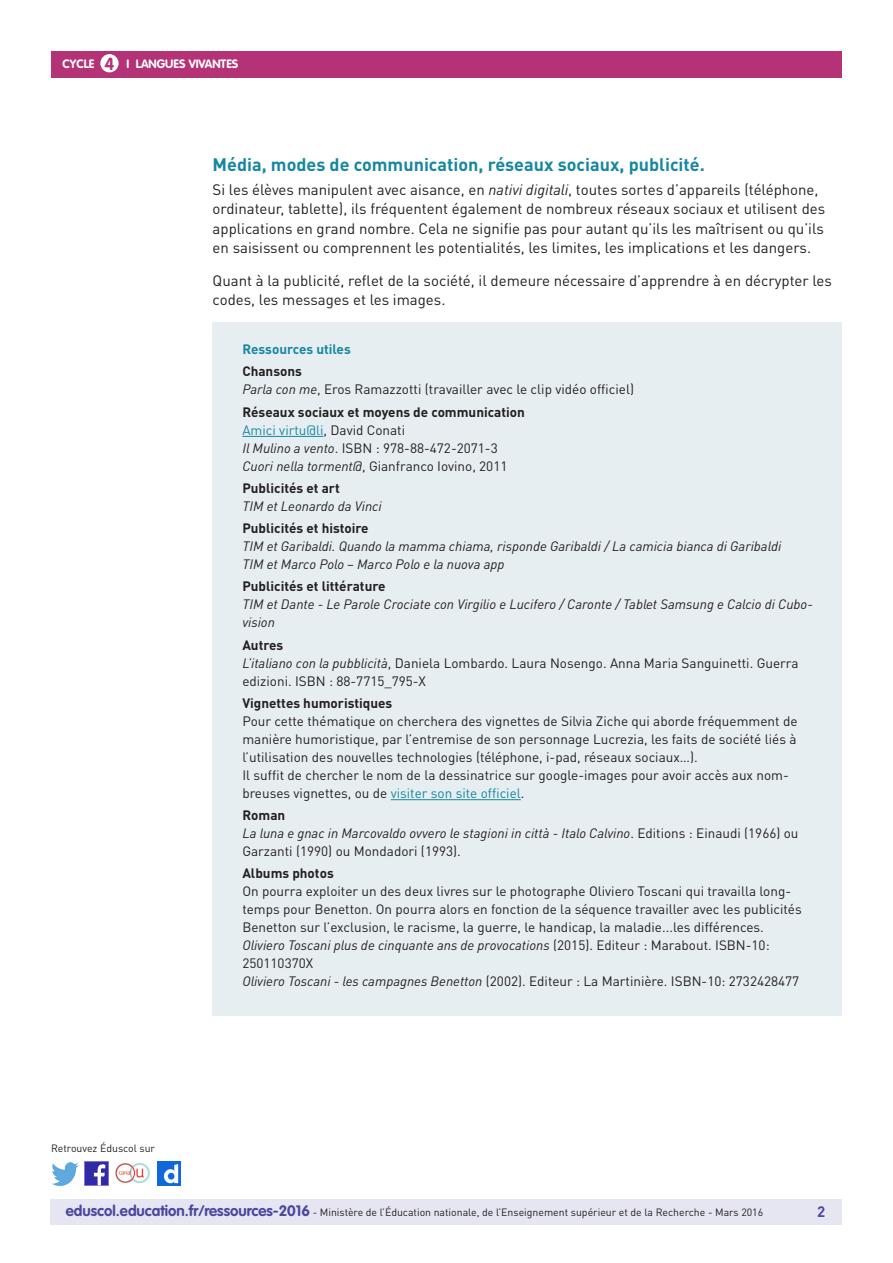
<style>
.page{position:relative;width:893px;height:1263px;background:#fff}
.page>*{position:absolute;margin:0;border:0;box-sizing:border-box;transform-origin:0 0}
._04_Titre_de_niveau{font:700 18px "DIN Pro";color:#16879f}
.t1{font:700 17.25px "VAG Rounded Std";color:#b43376}
._06_Texte_courant{font:15px/19.5px "DIN Pro";color:#231f20}
.t2{font:700 15px "DIN Pro";color:#4a489e}
._15_texte_encadré{font:13.5px/18px "DIN Pro";color:#231f20}
._15_texte_encadré-2{font:italic 13.5px/18px "DIN Pro";color:#231f20}
._15_Sous_titre_encad{font:700 13.5px "DIN Pro";color:#231f20}
._15_texte_encadré-3{font:13.5px "DIN Pro";color:#16879f}
._15_Titre_encadré{font:700 13.5px "DIN Pro";color:#16879f}
.t3{font:700 12px "VAG Rounded Std";color:#fff}
.t4{font:10.5px "DIN Pro";color:#231f20}
.s1{font-style:italic}
.s2{color:#231f20}
.s3{color:#16879f}
.s4{font-style:normal}
.s5{font-family:"VAG Rounded Std";font-weight:700;font-size:15px;color:#4a489e}
</style>
<div class="page">
<div style="left:50px;top:1199px;width:791px;height:26px;background:#e6e5f2"></div>
<div style="left:51px;top:51px;width:791px;height:27px;background:#b43376"></div>
<div style="left:100px;top:54px;width:19px;height:18px;background:#fff;border-radius:50%"></div>
<img style="left:85px;top:1162px;width:23px;height:23px">
<img style="left:51px;top:1163px;width:28px;height:22px">
<img style="left:158px;top:1162px;width:22px;height:23px">
<img style="left:115px;top:1163px;width:35px;height:21px">
<div style="left:213px;top:322px;width:629px;height:693px;background:#e6eef2"></div>
<hr style="left:242px;top:436px;width:82px;height:1px;background:#16879f">
<hr style="left:391px;top:799px;width:130px;height:1px;background:#16879f">
<p class="t1" style="left:105px;top:53px;width:11px">4</p>
<p class="t3" style="left:63px;top:57px;width:33px">CYCLE</p>
<p class="t3" style="left:127px;top:57px;width:113px">I LANGUES VIVANTES</p>
<p class="_04_Titre_de_niveau" style="left:213px;top:153px;width:494px">Média, modes de communication, réseaux sociaux, publicité.</p>
<p class="_06_Texte_courant" style="left:213px;top:179px;width:614px">Si les élèves manipulent avec aisance, en <span class="s1">nativi digitali</span>, toutes sortes d’appareils (téléphone, ordinateur, tablette), ils fréquentent également de nombreux réseaux sociaux et utilisent des applications en grand nombre. Cela ne signifie pas pour autant qu’ils les maîtrisent ou qu’ils en saisissent ou comprennent les potentialités, les limites, les implications et les dangers.</p>
<p class="_06_Texte_courant" style="left:213px;top:270px;width:621px">Quant à la publicité, reflet de la société, il demeure nécessaire d’apprendre à en décrypter les codes, les messages et les images.</p>
<p class="_15_Titre_encadré" style="left:242px;top:340px;width:110px">Ressources utiles</p>
<p class="_15_Sous_titre_encad" style="left:242px;top:362px;width:61px">Chansons</p>
<p class="_15_texte_encadré" style="left:242px;top:380px;width:393px"><span class="s1">Parla con me</span>, Eros Ramazzotti (travailler avec le clip vidéo officiel)</p>
<p class="_15_Sous_titre_encad" style="left:242px;top:403px;width:284px">Réseaux sociaux et moyens de communication</p>
<p class="_15_texte_encadré-3" style="left:242px;top:421px;width:164px">Amici virtu@li<span class="s2">, David Conati</span></p>
<p class="_15_texte_encadré" style="left:242px;top:438px;width:257px"><span class="s1">Il Mulino a vento</span>. ISBN : 978-88-472-2071-3</p>
<p class="_15_texte_encadré" style="left:242px;top:456px;width:267px"><span class="s1">Cuori nella torment@</span>, Gianfranco Iovino, 2011</p>
<p class="_15_Sous_titre_encad" style="left:242px;top:479px;width:99px">Publicités et art</p>
<p class="_15_texte_encadré-2" style="left:242px;top:497px;width:141px">TIM et Leonardo da Vinci</p>
<p class="_15_Sous_titre_encad" style="left:242px;top:519px;width:128px">Publicités et histoire</p>
<p class="_15_texte_encadré-2" style="left:242px;top:537px;width:540px">TIM et Garibaldi. Quando la mamma chiama, risponde Garibaldi / La camicia bianca di Garibaldi</p>
<p class="_15_texte_encadré-2" style="left:242px;top:555px;width:264px">TIM et Marco Polo – Marco Polo e la nuova app</p>
<p class="_15_Sous_titre_encad" style="left:242px;top:577px;width:145px">Publicités et littérature</p>
<p class="_15_texte_encadré-2" style="left:242px;top:595px;width:572px">TIM et Dante - Le Parole Crociate con Virgilio e Lucifero / Caronte / Tablet Samsung e Calcio di Cubo&shy;vision</p>
<p class="_15_Sous_titre_encad" style="left:242px;top:636px;width:42px">Autres</p>
<p class="_15_texte_encadré" style="left:242px;top:653px;width:558px"><span class="s1">L’italiano con la pubblicità</span>, Daniela Lombardo. Laura Nosengo. Anna Maria Sanguinetti. Guerra edizioni. ISBN : 88-7715_795-X</p>
<p class="_15_Sous_titre_encad" style="left:242px;top:694px;width:151px">Vignettes humoristiques</p>
<p class="_15_texte_encadré" style="left:242px;top:712px;width:557px;text-align:justify">Pour cette thématique on cherchera des vignettes de Silvia Ziche qui aborde fréquemment de manière humoristique, par l’entremise de son personnage Lucrezia, les faits de société liés à l’utilisation des nouvelles technologies (téléphone, i-pad, réseaux sociaux…).</p>
<p class="_15_texte_encadré" style="left:242px;top:766px;width:548px">Il suffit de chercher le nom de la dessinatrice sur google-images pour avoir accès aux nom&shy;breuses vignettes, ou de <span class="s3">visiter son site officiel</span>.</p>
<p class="_15_Sous_titre_encad" style="left:242px;top:806px;width:44px">Roman</p>
<p class="_15_texte_encadré-2" style="left:242px;top:824px;width:558px">La luna e gnac in Marcovaldo ovvero le stagioni in città - Italo Calvino<span class="s4">. Editions : Einaudi (1966) ou<br>Garzanti (1990) ou Mondadori (1993).</span></p>
<p class="_15_Sous_titre_encad" style="left:242px;top:864px;width:93px">Albums photos</p>
<p class="_15_texte_encadré" style="left:242px;top:882px;width:561px">On pourra exploiter un des deux livres sur le photographe Oliviero Toscani qui travailla long&shy;temps pour Benetton. On pourra alors en fonction de la séquence travailler avec les publicités<br>Benetton sur l’exclusion, le racisme, la guerre, le handicap, la maladie...les différences.</p>
<p class="_15_texte_encadré-2" style="left:242px;top:936px;width:529px">Oliviero Toscani plus de cinquante ans de provocations <span class="s4">(2015). Editeur : Marabout. ISBN-10:<br>250110370X</span></p>
<p class="_15_texte_encadré" style="left:242px;top:972px;width:558px"><span class="s1">Oliviero Toscani - les campagnes Benetton</span> (2002). Editeur : La Martinière. ISBN-10: 2732428477</p>
<p class="t4" style="left:51px;top:1141px;width:106px">Retrouvez Éduscol sur</p>
<p class="t4" style="left:66px;top:1205px;width:699px"><span class="s5">eduscol.education.fr/ressources-2016</span> - Ministère de l’Éducation nationale, de l’Enseignement supérieur et de la Recherche - Mars 2016</p>
<p class="t2" style="left:817px;top:1201px;width:10px">2</p>
</div>
